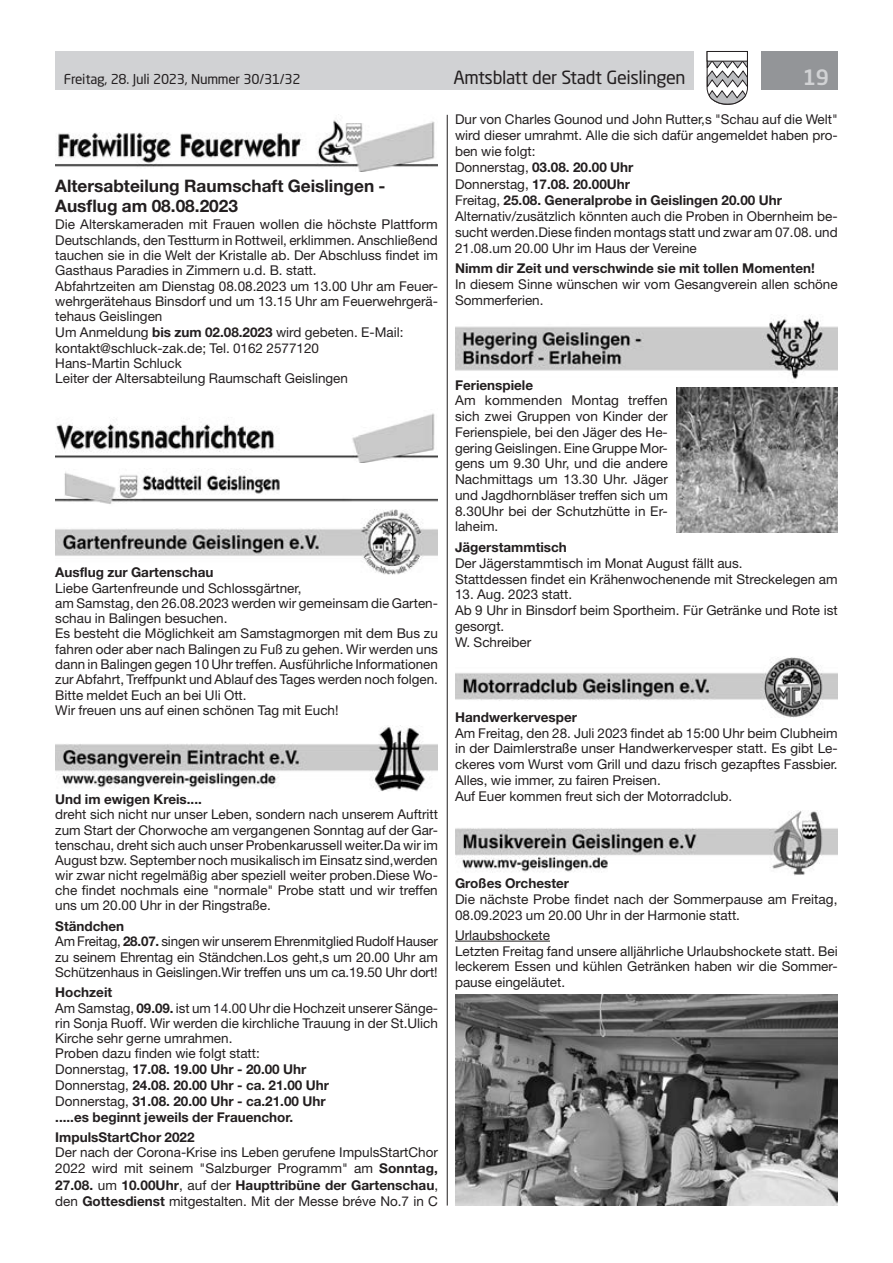
<style>
.page{position:relative;width:893px;height:1263px;background:#fff}
.page>*{position:absolute;margin:0;border:0;box-sizing:border-box;transform-origin:0 0}
.t1{font:500 21px "Neo Sans Std";color:#d1d2d4}
.t2{font:18px "Neo Sans Std";letter-spacing:-.02em;color:#231f20}
.t3{font:700 17.25px/20.1px "Helvetica Neue LT Std";color:#231f20}
.t4{font:13.5px/15.8px "Helvetica Neue LT Std";color:#231f20}
.t5{font:700 13.5px "Helvetica Neue LT Std";color:#231f20}
.t6{font:13.5px "Neo Sans Std";letter-spacing:-.015em;color:#231f20}
.s1{font-weight:700}
</style>
<div class="page">
<div style="left:55px;top:51px;width:639px;height:38px;background:#d1d2d4"></div>
<div style="left:761px;top:51px;width:77px;height:38px;background:#939598"></div>
<svg style="left:706px;top:51px;width:42px;height:54px"></svg>
<div style="left:707px;top:51px;width:41px;height:10px;background:#fff;border:1px solid #231f20"></div>
<hr style="left:447px;top:115px;width:1px;height:1090px;background:#231f20">
<img style="left:55px;top:120px;width:383px;height:51px">
<img style="left:55px;top:413px;width:383px;height:50px">
<img style="left:55px;top:468px;width:383px;height:36px">
<img style="left:55px;top:510px;width:383px;height:65px">
<img style="left:55px;top:725px;width:383px;height:66px">
<hr style="left:455px;top:941px;width:95px;height:1px;background:#231f20">
<img style="left:455px;top:318px;width:383px;height:61px">
<img style="left:455px;top:657px;width:383px;height:61px">
<img style="left:455px;top:810px;width:383px;height:66px">
<img style="left:455px;top:994px;width:383px;height:212px">
<img style="left:676px;top:388px;width:162px;height:144px">
<p class="t6" style="left:64px;top:71px;width:238px">Freitag, 28. Juli 2023, Nummer 30/31/32</p>
<h2 class="t2" style="left:453px;top:66px;width:234px">Amtsblatt der Stadt Geislingen</h2>
<h1 class="t1" style="left:803px;top:64px;width:28px">19</h1>
<p class="t3" style="left:55px;top:175px;width:332px">Altersabteilung Raumschaft Geislingen -<br>Ausflug am 08.08.2023</p>
<p class="t4" style="left:55px;top:217px;width:384px;line-height:15.3px">Die Alterskameraden mit Frauen wollen die höchste Plattform Deutschlands, den Testturm in Rottweil, erklimmen. Anschließend tauchen sie in die Welt der Kristalle ab. Der Abschluss findet im Gasthaus Paradies in Zimmern u.d. B. statt.<br>Abfahrtzeiten am Dienstag 08.08.2023 um 13.00 Uhr am Feuer&shy;wehrgerätehaus Binsdorf und um 13.15 Uhr am Feuerwehrgerä&shy;tehaus Geislingen<br>Um Anmeldung <span class="s1">bis zum 02.08.2023</span> wird gebeten. E-Mail: kontakt@schluck-zak.de; Tel. 0162 2577120<br>Hans-Martin Schluck<br>Leiter der Altersabteilung Raumschaft Geislingen</p>
<p class="t5" style="left:55px;top:564px;width:160px">Ausflug zur Gartenschau</p>
<p class="t4" style="left:55px;top:580px;width:384px;line-height:15.3px">Liebe Gartenfreunde und Schlossgärtner,<br>am Samstag, den 26.08.2023 werden wir gemeinsam die Garten&shy;schau in Balingen besuchen.<br>Es besteht die Möglichkeit am Samstagmorgen mit dem Bus zu fahren oder aber nach Balingen zu Fuß zu gehen. Wir werden uns dann in Balingen gegen 10 Uhr treffen. Ausführliche Informationen zur Abfahrt, Treffpunkt und Ablauf des Tages werden noch folgen.<br>Bitte meldet Euch an bei Uli Ott.<br>Wir freuen uns auf einen schönen Tag mit Euch!</p>
<p class="t5" style="left:55px;top:790px;width:148px">Und im ewigen Kreis....</p>
<p class="t4" style="left:55px;top:807px;width:384px;line-height:15.1px;text-align:justify">dreht sich nicht nur unser Leben, sondern nach unserem Auftritt zum Start der Chorwoche am vergangenen Sonntag auf der Gar&shy;tenschau, dreht sich auch unser Probenkarussell weiter.Da wir im August bzw. September noch musikalisch im Einsatz sind,werden wir zwar nicht regelmäßig aber speziell weiter proben.Diese Wo&shy;che findet nochmals eine "normale" Probe statt und wir treffen uns um 20.00 Uhr in der Ringstraße.</p>
<p class="t4" style="left:55px;top:918px;width:384px"><span class="s1">Ständchen<br></span>Am Freitag, <span class="s1">28.07.</span> singen wir unserem Ehrenmitglied Rudolf Hauser zu seinem Ehrentag ein Ständchen.Los geht,s um 20.00 Uhr am Schützenhaus in Geislingen.Wir treffen uns um ca.19.50 Uhr dort!</p>
<p class="t4" style="left:55px;top:984px;width:384px"><span class="s1">Hochzeit<br></span>Am Samstag, <span class="s1">09.09.</span> ist um 14.00 Uhr die Hochzeit unserer Sänge&shy;rin Sonja Ruoff. Wir werden die kirchliche Trauung in der St.Ulich Kirche sehr gerne umrahmen.<br>Proben dazu finden wie folgt statt:<br>Donnerstag, <span class="s1">17.08. 19.00 Uhr - 20.00 Uhr<br></span>Donnerstag, <span class="s1">24.08. 20.00 Uhr - ca. 21.00 Uhr<br></span>Donnerstag, <span class="s1">31.08. 20.00 Uhr - ca.21.00 Uhr<br>.....es beginnt jeweils der Frauenchor.</span></p>
<p class="t5" style="left:55px;top:1129px;width:141px">ImpulsStartChor 2022</p>
<p class="t4" style="left:55px;top:1144px;width:384px;line-height:16.4px;text-align:justify">Der nach der Corona-Krise ins Leben gerufene ImpulsStartChor 2022 wird mit seinem "Salzburger Programm" am <span class="s1">Sonntag, 27.08.</span> um <span class="s1">10.00Uhr</span>, auf der <span class="s1">Haupttribüne der Gartenschau</span>, den <span class="s1">Gottesdienst</span> mitgestalten. Mit der Messe bréve No.7 in C</p>
<p class="t4" style="left:455px;top:111px;width:384px">Dur von Charles Gounod und John Rutter,s "Schau auf die Welt" wird dieser umrahmt. Alle die sich dafür angemeldet haben pro&shy;ben wie folgt:<br>Donnerstag, <span class="s1">03.08. 20.00 Uhr<br></span>Donnerstag, <span class="s1">17.08. 20.00Uhr<br></span>Freitag, <span class="s1">25.08. Generalprobe in Geislingen 20.00 Uhr </span>Alternativ/zusätzlich könnten auch die Proben in Obernheim be&shy;sucht werden.Diese finden montags statt und zwar am 07.08. und 21.08.um 20.00 Uhr im Haus der Vereine</p>
<p class="t5" style="left:455px;top:260px;width:361px">Nimm dir Zeit und verschwinde sie mit tollen Momenten!</p>
<p class="t4" style="left:455px;top:276px;width:384px">In diesem Sinne wünschen wir vom Gesangverein allen schöne<br>Sommerferien.</p>
<p class="t5" style="left:455px;top:376px;width:80px">Ferienspiele</p>
<p class="t4" style="left:455px;top:392px;width:214px;text-align:justify">Am kommenden Montag treffen sich zwei Gruppen von Kinder der Ferienspiele, bei den Jäger des He&shy;gering Geislingen. Eine Gruppe Mor&shy;gens um 9.30 Uhr, und die andere Nachmittags um 13.30 Uhr. Jäger und Jagdhornbläser treffen sich um 8.30Uhr bei der Schutzhütte in Er&shy;laheim.</p>
<p class="t5" style="left:455px;top:539px;width:113px">Jägerstammtisch</p>
<p class="t4" style="left:455px;top:555px;width:384px">Der Jägerstammtisch im Monat August fällt aus.<br>Stattdessen findet ein Krähenwochenende mit Streckelegen am</p>
<p class="t4" style="left:455px;top:586px;width:384px">13. Aug. 2023 statt.<br>Ab 9 Uhr in Binsdorf beim Sportheim. Für Getränke und Rote ist gesorgt.<br>W. Schreiber</p>
<p class="t5" style="left:455px;top:708px;width:124px">Handwerkervesper</p>
<p class="t4" style="left:455px;top:725px;width:384px">Am Freitag, den 28. Juli 2023 findet ab 15:00 Uhr beim Clubheim in der Daimlerstraße unser Handwerkervesper statt. Es gibt Le&shy;ckeres vom Wurst vom Grill und dazu frisch gezapftes Fassbier.<br>Alles, wie immer, zu fairen Preisen.<br>Auf Euer kommen freut sich der Motorradclub.</p>
<p class="t5" style="left:455px;top:875px;width:116px">Großes Orchester</p>
<p class="t4" style="left:455px;top:891px;width:384px">Die nächste Probe findet nach der Sommerpause am Freitag,<br>08.09.2023 um 20.00 Uhr in der Harmonie statt.</p>
<p class="t4" style="left:455px;top:927px;width:384px">Urlaubshockete<br>Letzten Freitag fand unsere alljährliche Urlaubshockete statt. Bei leckerem Essen und kühlen Getränken haben wir die Sommer&shy;pause eingeläutet.</p>
</div>
